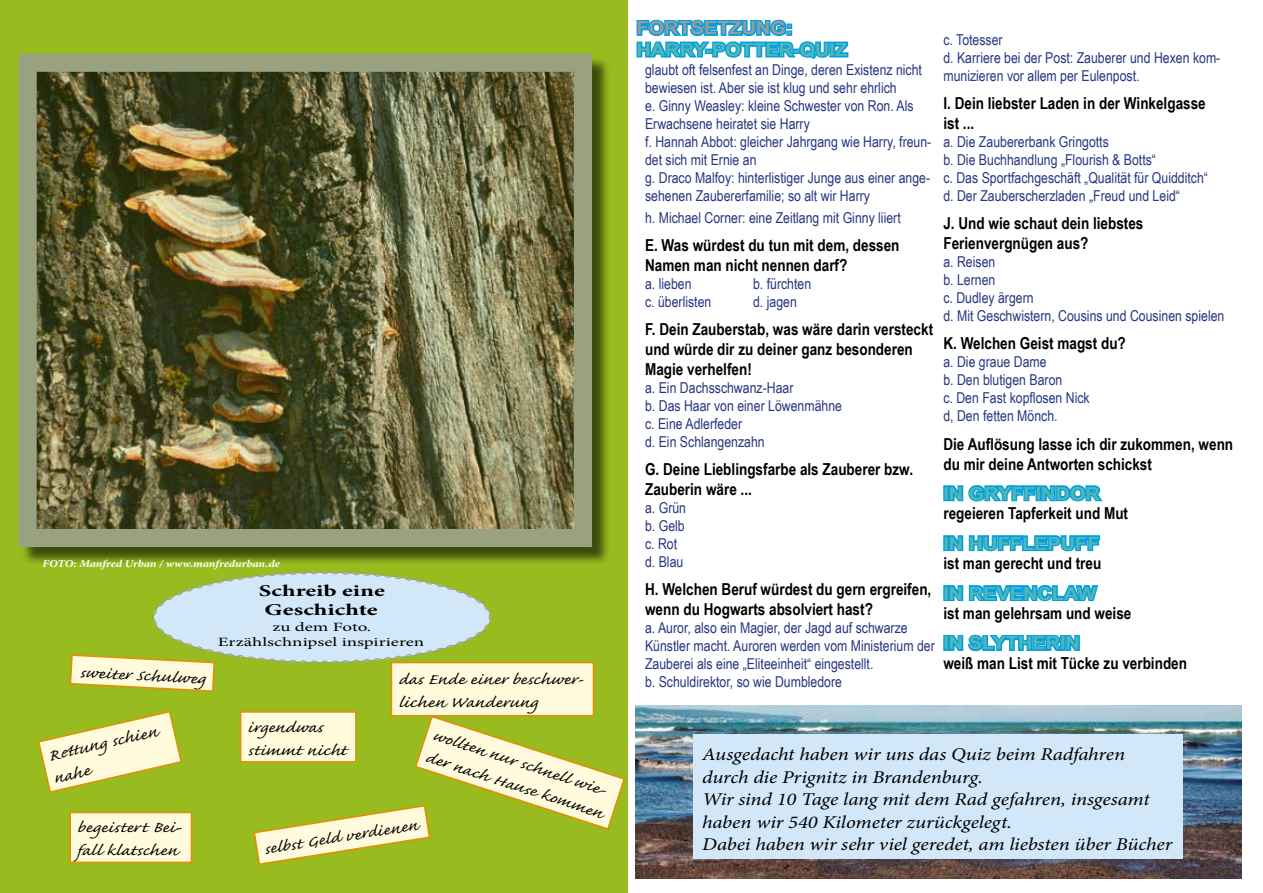
<style>
.page{position:relative;width:1263px;height:893px;background:#fff}
.page>*{position:absolute;margin:0;border:0;box-sizing:border-box;transform-origin:0 0}
.t1{font:19.2px/23.1px "Caflisch Script Pro";color:#000;scale:1.25 1}
.t2{font:19.05px/23px "Caflisch Script Pro";color:#000;scale:1.25 1}
.t3{font:italic 18px/22.5px "Minion Pro";letter-spacing:-.005em;color:#000;scale:1.15 1}
.t4{font:700 18px "Arial Narrow";color:#54b8b1;scale:1.35 1}
.t5{font:700 18px "Arial Narrow";color:#9b9b9a;scale:1.35 1}
.t6{font:700 16.5px/19.8px "Arial Narrow";color:#000}
.t7{font:700 16.5px/19.8px "Minion Pro";color:#000;text-align:center;scale:1.5 1}
.t8{font:15px/18px "Arial Narrow";color:#283583}
.t9{font:12.6px/15.1px "Minion Pro";color:#000;text-align:center;scale:1.5 1}
.t10{font:italic 700 10.5px "Minion Pro";letter-spacing:-.005em;color:#fff;scale:1.15 1}
</style>
<div class="page">
<div style="left:943px;top:485px;width:6px;height:16px;border:3px solid #009fe3"></div>
<svg style="left:947px;top:485px;width:156px;height:17px;background:#3db6e9"></svg>
<div style="left:943px;top:535px;width:6px;height:16px;border:3px solid #009fe3"></div>
<svg style="left:947px;top:535px;width:154px;height:17px"></svg>
<div style="left:943px;top:585px;width:6px;height:16px;border:3px solid #009fe3"></div>
<svg style="left:947px;top:584px;width:151px;height:18px"></svg>
<div style="left:943px;top:635px;width:6px;height:16px;border:3px solid #009fe3"></div>
<svg style="left:947px;top:634px;width:133px;height:18px"></svg>
<div style="left:0;top:0;width:627px;height:893px;background:#98bc1f"></div>
<div style="left:21px;top:56px;width:590px;height:510px;background:#000;opacity:.75"></div>
<img style="left:38px;top:73px;width:535px;height:455px">
<div style="left:19px;top:54px;width:573px;height:493px;border:18px solid #9b9b9a"></div>
<div style="left:391px;top:662px;width:203px;height:54px;background:#fffbdc"></div>
<div style="left:390px;top:661px;width:204px;height:56px;border:2px solid #db9407"></div>
<div style="left:70px;top:812px;width:122px;height:50px;background:#fffbdc"></div>
<div style="left:69px;top:811px;width:123px;height:52px;border:2px solid #db9407"></div>
<svg style="left:253px;top:714px;width:373px;height:152px"></svg>
<div style="left:240px;top:712px;width:116px;height:50px;background:#fffbdc"></div>
<div style="left:240px;top:711px;width:117px;height:52px;border:2px solid #db9407"></div>
<svg style="left:37px;top:710px;width:145px;height:83px"></svg>
<svg style="left:69px;top:571px;width:422px;height:122px"></svg>
<svg style="left:636px;top:19px;width:213px;height:40px"></svg>
<img style="left:636px;top:706px;width:606px;height:172px">
<div style="left:694px;top:734px;width:489px;height:125px;background:#d2e8f9"></div>
<p class="t10" style="left:42px;top:557px;width:208px">FOTO: Manfred Urban / www.manfredurban.de</p>
<p class="t2" style="left:80px;top:663px;width:102px;rotate:3deg">sweiter Schulweg</p>
<p class="t1" style="left:46px;top:747px;width:91px;rotate:-13deg">Rett ung schien nahe</p>
<p class="t2" style="left:77px;top:818px;width:85px">begeistert Bei&shy;fall klatschen</p>
<p class="t7" style="left:259px;top:580px;width:85px">Schreib eine<br>Geschichte</p>
<p class="t9" style="left:218px;top:619px;width:139px">zu dem Foto.<br>Erzählschnipsel inspirieren</p>
<p class="t2" style="left:248px;top:718px;width:81px">irgendwas stimmt nicht</p>
<p class="t2" style="left:398px;top:670px;width:150px">das Ende einer beschwer&shy;lichen Wanderung</p>
<p class="t2" style="left:436px;top:726px;width:150px;rotate:18deg">wollten nur schnell wie&shy;der nach Hause kommen</p>
<p class="t2" style="left:263px;top:840px;width:126px;rotate:-9deg">selbst Geld verdienen</p>
<p class="t5" style="left:637px;top:14px;width:117px">Fortsetzung :</p>
<p class="t4" style="left:637px;top:36px;width:158px">Harry-Potter-Quiz</p>
<p class="t8" style="left:645px;top:61px;width:288px">glaubt oft felsenfest an Dinge, deren Existenz nicht bewiesen ist. Aber sie ist klug und sehr ehrlich<br>e. Ginny Weasley: kleine Schwester von Ron. Als Erwachsene heiratet sie Harry<br>f. Hannah Abbot: gleicher Jahrgang wie Harry, freun&shy;det sich mit Ernie an<br>g. Draco Malfoy: hinterlistiger Junge aus einer ange&shy;sehenen Zaubererfamilie; so alt wir Harry</p>
<p class="t8" style="left:645px;top:208px;width:257px">h. Michael Corner: eine Zeitlang mit Ginny liiert</p>
<p class="t6" style="left:645px;top:235px;width:256px">E. Was würdest du tun mit dem, dessen<br>Namen man nicht nennen darf?</p>
<p class="t8" style="left:645px;top:274px;width:48px">a. lieben</p>
<p class="t8" style="left:753px;top:274px;width:60px">b. fürchten</p>
<p class="t8" style="left:645px;top:292px;width:68px">c. überlisten</p>
<p class="t8" style="left:753px;top:292px;width:45px">d. jagen</p>
<p class="t6" style="left:645px;top:319px;width:290px">F. Dein Zauberstab, was wäre darin versteckt und würde dir zu deiner ganz besonderen<br>Magie verhelfen!</p>
<p class="t8" style="left:645px;top:378px;width:198px">a. Ein Dachsschwanz-Haar<br>b. Das Haar von einer Löwenmähne c. Eine Adlerfeder<br>d. Ein Schlangenzahn</p>
<p class="t6" style="left:645px;top:459px;width:269px">G. Deine Lieblingsfarbe als Zauberer bzw.<br>Zauberin wäre ...</p>
<p class="t8" style="left:645px;top:498px;width:43px">a. Grün b. Gelb c. Rot d. Blau</p>
<p class="t6" style="left:645px;top:579px;width:288px">H. Welchen Beruf würdest du gern ergreifen, wenn du Hogwarts absolviert hast?</p>
<p class="t8" style="left:645px;top:618px;width:291px">a. Auror, also ein Magier, der Jagd auf schwarze Künstler macht. Auroren werden vom Ministerium der Zauberei als eine „Eliteeinheit“ eingestellt.<br>b. Schuldirektor, so wie Dumbledore</p>
<p class="t8" style="left:943px;top:30px;width:278px">c. Totesser<br>d. Karriere bei der Post: Zauberer und Hexen kom&shy;munizieren vor allem per Eulenpost.</p>
<p class="t6" style="left:943px;top:93px;width:264px">I. Dein liebster Laden in der Winkelgasse ist ...</p>
<p class="t8" style="left:943px;top:132px;width:266px">a. Die Zaubererbank Gringotts<br>b. Die Buchhandlung „Flourish &amp; Botts“<br>c. Das Sportfachgeschäft „Qualität für Quidditch“ d. Der Zauberscherzladen „Freud und Leid“</p>
<p class="t6" style="left:943px;top:213px;width:202px">J. Und wie schaut dein liebstes<br>Ferienvergnügen aus?</p>
<p class="t8" style="left:943px;top:252px;width:282px">a. Reisen<br>b. Lernen<br>c. Dudley ärgern<br>d. Mit Geschwistern, Cousins und Cousinen spielen</p>
<p class="t6" style="left:943px;top:333px;width:184px">K. Welchen Geist magst du?</p>
<p class="t8" style="left:943px;top:353px;width:148px">a. Die graue Dame<br>b. Den blutigen Baron<br>c. Den Fast kopflosen Nick d, Den fetten Mönch.</p>
<p class="t6" style="left:943px;top:433px;width:291px">Die Auflösung lasse ich dir zukommen, wenn du mir deine Antworten schickst</p>
<p class="t4" style="left:943px;top:480px;width:117px">In Gryffindor</p>
<p class="t6" style="left:943px;top:503px;width:186px">regeieren Tapferkeit und Mut</p>
<p class="t4" style="left:943px;top:530px;width:50px">In Huffl</p>
<p class="t4" style="left:1034px;top:530px;width:40px">epuff</p>
<p class="t6" style="left:943px;top:553px;width:159px">ist man gerecht und treu</p>
<p class="t4" style="left:943px;top:579px;width:70px">In Revencl</p>
<p class="t4" style="left:1064px;top:579px;width:23px">aw</p>
<p class="t6" style="left:943px;top:603px;width:190px">ist man gelehrsam und weise</p>
<p class="t4" style="left:943px;top:629px;width:100px">In Slytherin</p>
<p class="t6" style="left:943px;top:653px;width:245px">weiß man List mit Tücke zu verbinden</p>
<p class="t3" style="left:702px;top:743px;width:410px">Ausgedacht haben wir uns das Quiz beim Radfahren durch die Prignitz in Brandenburg.<br>Wir sind 10 Tage lang mit dem Rad gefahren, insgesamt haben wir 540 Kilometer zurückgelegt.<br>Dabei haben wir sehr viel geredet, am liebsten über Bücher</p>
</div>
